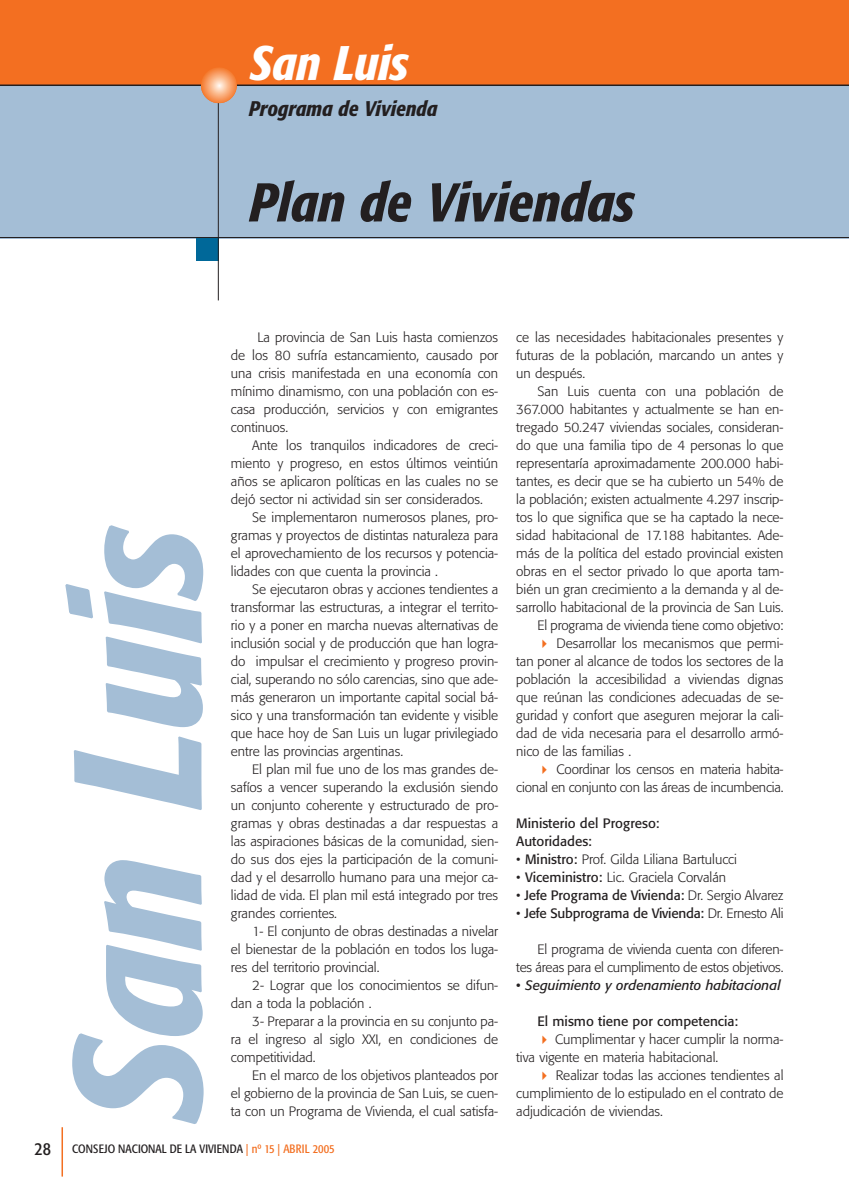
<style>
.page{position:relative;width:849px;height:1190px;background:#fff}
.page>*{position:absolute;margin:0;border:0;box-sizing:border-box;transform-origin:0 0}
.t1{font:italic 500 condensed 180px "Formata";color:#a4bed6}
.t2{font:italic 500 condensed 54px "Formata";color:#231f20}
.t3{font:italic 500 condensed 48px "Formata";color:#fff}
.t4{font:italic 500 condensed 21px "Formata";color:#231f20}
.t5{font:300 13.5px/18px "Formata";color:#231f20;text-align:justify}
.t6{font:13.5px/18px "Formata";color:#231f20}
.t7{font:13.5px "Formata";letter-spacing:-.02em;color:#231f20}
.t8{font:italic 13.5px "Formata";color:#231f20}
.t9{font:condensed 12px "Formata";color:#231f20}
.s1{font-weight:400}
.s2{font-weight:300}
.s3{font-size:18px}
.s4{color:#f36f21}
</style>
<div class="page">
<div style="left:0;top:85px;width:849px;height:153px;background:#a4bed6"></div>
<div style="left:196px;top:238px;width:23px;height:22px;background:#006899"></div>
<hr style="left:218px;top:69px;width:1px;height:231px;background:#231f20">
<hr style="left:62px;top:1127px;width:1px;height:49px;background:#f36f21">
<div style="left:0;top:0;width:849px;height:85px;background:#f36f21"></div>
<hr style="left:0;top:84px;width:849px;height:2px;background:#231f20">
<svg style="left:201px;top:67px;width:36px;height:36px"></svg>
<hr style="left:0;top:237px;width:849px;height:1px;background:#231f20">
<h3 class="t3" style="left:249px;top:43px;width:161px">San Luis</h3>
<h3 class="t4" style="left:249px;top:99px;width:190px">Programa de Vivienda</h3>
<h2 class="t2" style="left:249px;top:180px;width:387px">Plan de Viviendas</h2>
<h1 class="t1" style="left:64px;top:1125px;width:606px;rotate:-90deg">San Luis</h1>
<p class="t5" style="left:231px;top:329px;width:269px;text-indent:26px">La provincia de San Luis hasta comienzos de los 80 sufría estancamiento, causado por una crisis manifestada en una economía con mínimo dinamismo, con una población con es&shy;casa producción, servicios y con emigrantes continuos.</p>
<p class="t5" style="left:231px;top:437px;width:269px;text-indent:21px">Ante los tranquilos indicadores de creci&shy;miento y progreso, en estos últimos veintiún años se aplicaron políticas en las cuales no se dejó sector ni actividad sin ser considerados.</p>
<p class="t5" style="left:231px;top:509px;width:269px;text-indent:21px">Se implementaron numerosos planes, pro&shy;gramas y proyectos de distintas naturaleza para el aprovechamiento de los recursos y potencia&shy;lidades con que cuenta la provincia .</p>
<p class="t5" style="left:231px;top:581px;width:269px;text-indent:21px">Se ejecutaron obras y acciones tendientes a transformar las estructuras, a integrar el territo&shy;rio y a poner en marcha nuevas alternativas de inclusión social y de producción que han logra&shy;do impulsar el crecimiento y progreso provin&shy;cial, superando no sólo carencias, sino que ade&shy;más generaron un importante capital social bá&shy;sico y una transformación tan evidente y visible que hace hoy de San Luis un lugar privilegiado entre las provincias argentinas.</p>
<p class="t5" style="left:231px;top:761px;width:269px;text-indent:21px">El plan mil fue uno de los mas grandes de&shy;safíos a vencer superando la exclusión siendo un conjunto coherente y estructurado de pro&shy;gramas y obras destinadas a dar respuestas a las aspiraciones básicas de la comunidad, sien&shy;do sus dos ejes la participación de la comuni&shy;dad y el desarrollo humano para una mejor ca&shy;lidad de vida. El plan mil está integrado por tres grandes corrientes.</p>
<p class="t5" style="left:231px;top:923px;width:269px;text-indent:21px">1- El conjunto de obras destinadas a nivelar el bienestar de la población en todos los luga&shy;res del territorio provincial.</p>
<p class="t5" style="left:231px;top:977px;width:269px;text-indent:21px">2- Lograr que los conocimientos se difun&shy;dan a toda la población .</p>
<p class="t5" style="left:231px;top:1013px;width:269px;text-indent:21px">3- Preparar a la provincia en su conjunto pa&shy;ra el ingreso al siglo XXI, en condiciones de competitividad.</p>
<p class="t5" style="left:231px;top:1067px;width:269px;text-indent:21px">En el marco de los objetivos planteados por el gobierno de la provincia de San Luis, se cuen&shy;ta con un Programa de Vivienda, el cual satisfa-</p>
<p class="t5" style="left:516px;top:329px;width:269px">ce las necesidades habitacionales presentes y futuras de la población, marcando un antes y un después.</p>
<p class="t5" style="left:538px;top:383px;width:248px">San Luis cuenta con una población de</p>
<p class="t5" style="left:516px;top:401px;width:269px">367.000 habitantes y actualmente se han en-</p>
<p class="t5" style="left:516px;top:419px;width:269px">tregado 50.247 viviendas sociales, consideran-</p>
<p class="t5" style="left:516px;top:437px;width:269px">do que una familia tipo de 4 personas lo que</p>
<p class="t5" style="left:516px;top:455px;width:269px">representaría aproximadamente 200.000 habi-</p>
<p class="t5" style="left:516px;top:473px;width:269px">tantes, es decir que se ha cubierto un 54% de</p>
<p class="t5" style="left:516px;top:491px;width:269px">la población; existen actualmente 4.297 inscrip-</p>
<p class="t5" style="left:516px;top:509px;width:269px">tos lo que significa que se ha captado la nece-</p>
<p class="t5" style="left:516px;top:527px;width:269px">sidad habitacional de 17.188 habitantes. Ade-</p>
<p class="t5" style="left:516px;top:545px;width:269px">más de la política del estado provincial existen</p>
<p class="t5" style="left:516px;top:563px;width:269px">obras en el sector privado lo que aporta tam-</p>
<p class="t5" style="left:516px;top:581px;width:269px">bién un gran crecimiento a la demanda y al de-</p>
<p class="t5" style="left:516px;top:599px;width:269px">sarrollo habitacional de la provincia de San Luis.</p>
<p class="t5" style="left:538px;top:617px;width:248px">El programa de vivienda tiene como objetivo:</p>
<p class="t5" style="left:557px;top:635px;width:228px">Desarrollar los mecanismos que permi-</p>
<p class="t5" style="left:516px;top:653px;width:269px">tan poner al alcance de todos los sectores de la</p>
<p class="t5" style="left:516px;top:671px;width:269px">población la accesibilidad a viviendas dignas</p>
<p class="t5" style="left:516px;top:689px;width:269px">que reúnan las condiciones adecuadas de se-</p>
<p class="t5" style="left:516px;top:707px;width:269px">guridad y confort que aseguren mejorar la cali-</p>
<p class="t5" style="left:516px;top:725px;width:269px">dad de vida necesaria para el desarrollo armó-</p>
<p class="t5" style="left:516px;top:743px;width:116px">nico de las familias .</p>
<p class="t5" style="left:557px;top:761px;width:229px">Coordinar los censos en materia habita-</p>
<p class="t5" style="left:516px;top:779px;width:269px">cional en conjunto con las áreas de incumbencia.</p>
<p class="t6" style="left:516px;top:815px;width:145px">Ministerio del Progreso:<br>Autoridades:</p>
<p class="t5" style="left:516px;top:851px;width:222px">• <span class="s1">Ministro:</span> Prof. Gilda Liliana Bartulucci</p>
<p class="t5" style="left:516px;top:869px;width:211px">• <span class="s1">Viceministro:</span> Lic. Graciela Corvalán</p>
<p class="t6" style="left:516px;top:887px;width:269px"><span class="s2">•</span> Jefe Programa de Vivienda: <span class="s2">Dr. Sergio Alvarez</span></p>
<p class="t7" style="left:516px;top:907px;width:269px"><span class="s2">•</span> Jefe Subprograma de Vivienda: <span class="s2">Dr. Ernesto Ali</span></p>
<p class="t5" style="left:516px;top:941px;width:269px;text-align:right">El programa de vivienda cuenta con diferen-<br>tes áreas para el cumplimento de estos objetivos.</p>
<p class="t8" style="left:516px;top:979px;width:266px">• Seguimiento y ordenamiento habitacional</p>
<p class="t6" style="left:538px;top:1013px;width:202px">El mismo tiene por competencia:</p>
<p class="t5" style="left:516px;top:1031px;width:269px;text-indent:39px">Cumplimentar y hacer cumplir la norma&shy;tiva vigente en materia habitacional.</p>
<p class="t5" style="left:516px;top:1067px;width:269px;text-indent:39px">Realizar todas las acciones tendientes al cumplimiento de lo estipulado en el contrato de adjudicación de viviendas.</p>
<p class="t9" style="left:35px;top:1143px;width:302px"><span class="s3">28</span> CONSEJO NACIONAL DE LA VIVIENDA <span class="s4">| nº 15 | ABRIL 2005</span></p>
</div>
